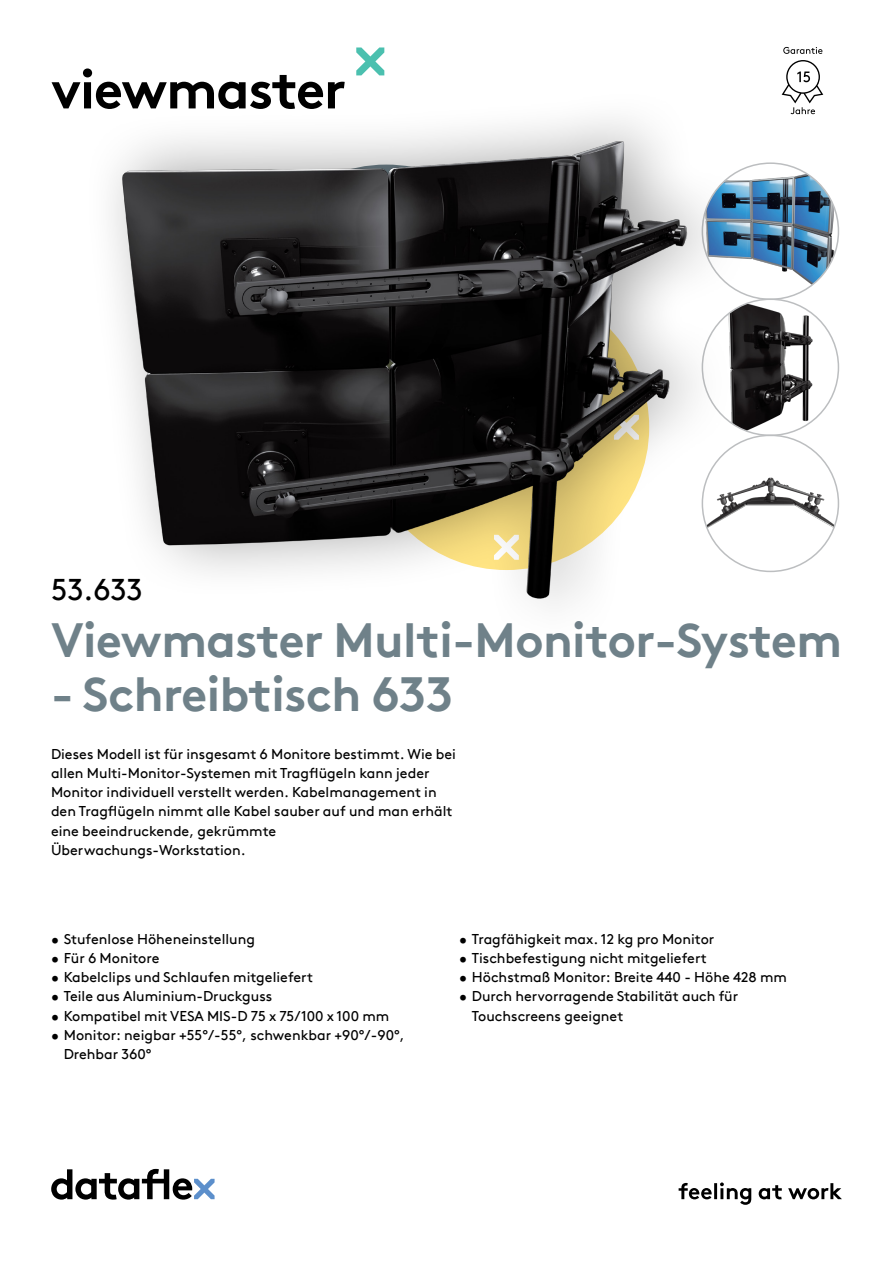
<style>
.page{position:relative;width:893px;height:1263px;background:#fff}
.page>*{position:absolute;margin:0;border:0;box-sizing:border-box;transform-origin:0 0}
.hoofdstuk{font:700 54px "Brown Pro TT";letter-spacing:-.02em;color:#000}
.productnaam{font:700 48px "Brown Pro TT";letter-spacing:-.01em;color:#6f8189}
.productnummer{font:30px "Brown Pro TT";color:#000}
.omschrijving{font:14.25px/19.2px "Brown Pro TT";color:#000}
</style>
<div class="page">
<svg style="left:51px;top:1169px;width:164px;height:30px"></svg>
<svg style="left:679px;top:1182px;width:163px;height:23px"></svg>
<svg style="left:356px;top:47px;width:28px;height:28px"></svg>
<img style="left:754px;top:167px;width:84px;height:128px">
<img style="left:754px;top:301px;width:60px;height:134px">
<img style="left:754px;top:476px;width:84px;height:55px">
<div style="left:83px;top:86px;width:671px;height:563px;background:#000;opacity:.35"></div>
<img style="left:120px;top:134px;width:570px;height:472px">
<svg style="left:783px;top:47px;width:39px;height:7px"></svg>
<svg style="left:782px;top:60px;width:41px;height:54px"></svg>
<p class="hoofdstuk" style="left:51px;top:46px;width:297px">viewmaster</p>
<p class="productnummer" style="left:51px;top:566px;width:93px">53.633</p>
<p class="productnaam" style="left:51px;top:601px;width:792px">Viewmaster Multi-Monitor-System</p>
<p class="productnaam" style="left:51px;top:655px;width:404px">- Schreibtisch 633</p>
<p class="omschrijving" style="left:51px;top:743px;width:406px">Dieses Modell ist für insgesamt 6 Monitore bestimmt. Wie bei allen Multi-Monitor-Systemen mit Tragflügeln kann jeder Monitor individuell verstellt werden. Kabelmanagement in den Tragflügeln nimmt alle Kabel sauber auf und man erhält eine beeindruckende, gekrümmte Überwachungs-Workstation.</p>
<p class="omschrijving" style="left:51px;top:928px;width:206px">• Stufenlose Höheneinstellung</p>
<p class="omschrijving" style="left:51px;top:947px;width:110px">• Für 6 Monitore</p>
<p class="omschrijving" style="left:51px;top:966px;width:264px">• Kabelclips und Schlaufen mitgeliefert</p>
<p class="omschrijving" style="left:51px;top:986px;width:223px">• Teile aus Aluminium-Druckguss</p>
<p class="omschrijving" style="left:51px;top:1005px;width:340px">• Kompatibel mit VESA MIS-D 75 x 75/100 x 100 mm</p>
<p class="omschrijving" style="left:64px;top:1024px;width:342px;text-indent:-13px">• Monitor: neigbar +55°/-55°, schwenkbar +90°/-90°,<br>Drehbar 360°</p>
<p class="omschrijving" style="left:459px;top:928px;width:257px">• Tragfähigkeit max. 12 kg pro Monitor</p>
<p class="omschrijving" style="left:459px;top:947px;width:249px">• Tischbefestigung nicht mitgeliefert</p>
<p class="omschrijving" style="left:459px;top:966px;width:329px">• Höchstmaß Monitor: Breite 440 - Höhe 428 mm</p>
<p class="omschrijving" style="left:472px;top:986px;width:268px;text-indent:-13px">• Durch hervorragende Stabilität auch für<br>Touchscreens geeignet</p>
</div>
